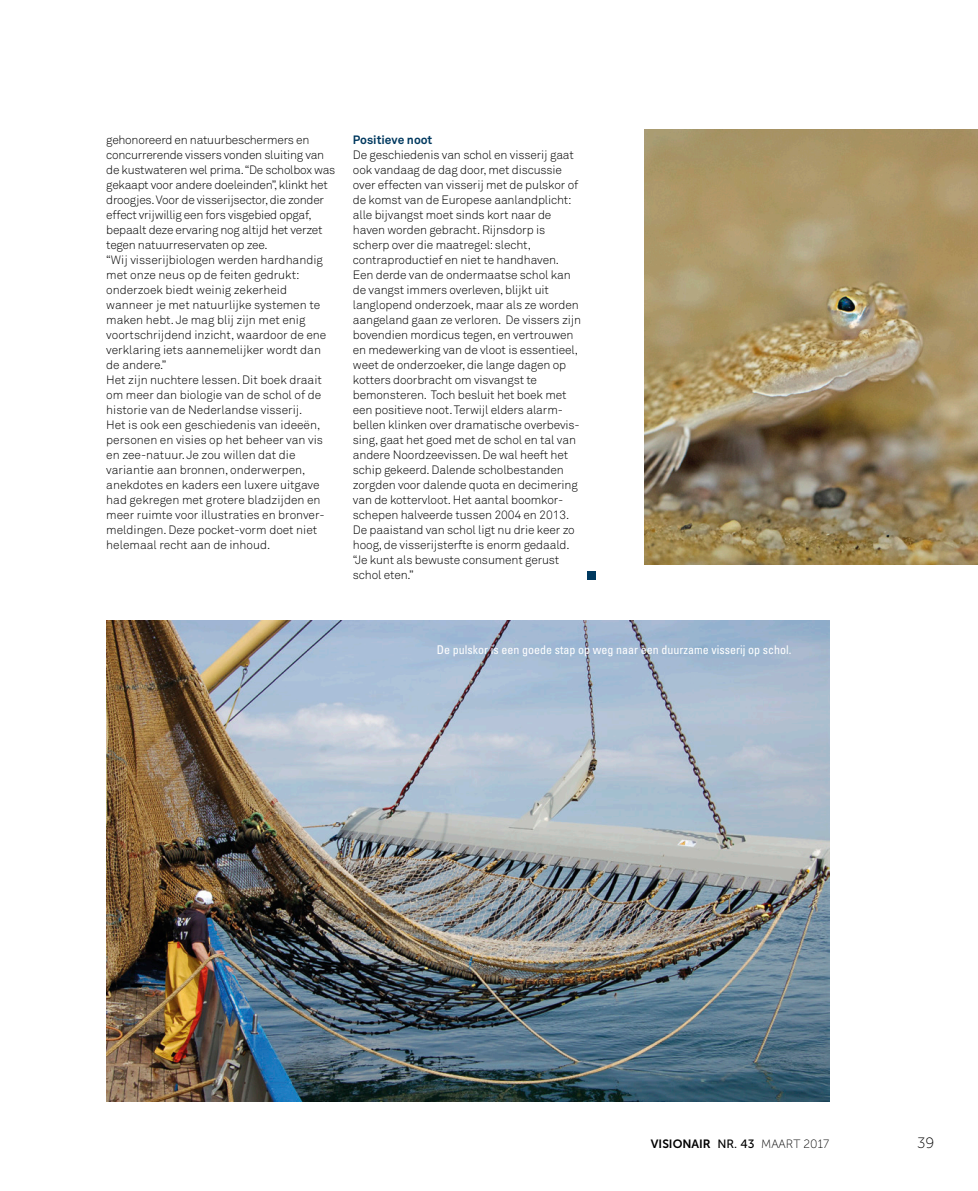
<style>
.page{position:relative;width:978px;height:1191px;background:#fff}
.page>*{position:absolute;margin:0;border:0;box-sizing:border-box;transform-origin:0 0}
.t1{font:15px "Museo Sans 100";color:#000}
.VIS___Plat_Akurat_8{font:300 12px/15px "Akkurat";letter-spacing:-.01em;color:#000}
.VIS___Plat_SkolarSan{font:condensed 12px "Univers";color:#fff}
.t2{font:12px "Museo Sans 700";color:#000}
.VIS___Tussenkopje_Ak{font:700 12px "Akkurat";color:#00395f}
.s1{font-family:"Museo Sans 500"}
.s2{font-family:"Museo Sans 100"}
</style>
<div class="page">
<img style="left:644px;top:129px;width:334px;height:435px">
<img style="left:106px;top:620px;width:723px;height:481px">
<div style="left:587px;top:571px;width:8px;height:8px;background:#00395f"></div>
<p class="VIS___Plat_Akurat_8" style="left:106px;top:133px;width:231px">gehonoreerd en natuurbeschermers en concurrerende vissers vonden sluiting van de kustwateren wel prima. “De scholbox was gekaapt voor andere doeleinden”, klinkt het droogjes. Voor de visserijsector, die zonder effect vrijwillig een fors visgebied opgaf, bepaalt deze ervaring nog altijd het verzet tegen natuurreservaten op zee.</p>
<p class="VIS___Plat_Akurat_8" style="left:106px;top:253px;width:222px">“Wij visserijbiologen werden hardhandig met onze neus op de feiten gedrukt: onderzoek biedt weinig zekerheid wanneer je met natuurlijke systemen te maken hebt. Je mag blij zijn met enig voortschrijdend inzicht, waardoor de ene verklaring iets aannemelijker wordt dan de andere.”</p>
<p class="VIS___Plat_Akurat_8" style="left:106px;top:373px;width:220px">Het zijn nuchtere lessen. Dit boek draait om meer dan biologie van de schol of de historie van de Nederlandse visserij.<br>Het is ook een geschiedenis van ideeën, personen en visies op het beheer van vis en zee-natuur. Je zou willen dat die variantie aan bronnen, onderwerpen, anekdotes en kaders een luxere uitgave had gekregen met grotere bladzijden en meer ruimte voor illustraties en bronver&shy;meldingen. Deze pocket-vorm doet niet helemaal recht aan de inhoud.</p>
<p class="VIS___Tussenkopje_Ak" style="left:353px;top:132px;width:81px">Positieve noot</p>
<p class="VIS___Plat_Akurat_8" style="left:353px;top:148px;width:230px">De geschiedenis van schol en visserij gaat ook vandaag de dag door, met discussie over effecten van visserij met de pulskor of de komst van de Europese aanlandplicht: alle bijvangst moet sinds kort naar de haven worden gebracht. Rijnsdorp is scherp over die maatregel: slecht, contraproductief en niet te handhaven.<br>Een derde van de ondermaatse schol kan de vangst immers overleven, blijkt uit langlopend onderzoek, maar als ze worden aangeland gaan ze verloren. De vissers zijn bovendien mordicus tegen, en vertrouwen en medewerking van de vloot is essentieel, weet de onderzoeker, die lange dagen op kotters doorbracht om visvangst te bemonsteren. Toch besluit het boek met een positieve noot. Terwijl elders alarm&shy;bellen klinken over dramatische overbevis&shy;sing, gaat het goed met de schol en tal van andere Noordzeevissen. De wal heeft het schip gekeerd. Dalende scholbestanden zorgden voor dalende quota en decimering van de kottervloot. Het aantal boomkor&shy;schepen halveerde tussen 2004 en 2013.<br>De paaistand van schol ligt nu drie keer zo hoog, de visserijsterfte is enorm gedaald. “Je kunt als bewuste consument gerust schol eten.”</p>
<p class="VIS___Plat_SkolarSan" style="left:437px;top:642px;width:356px">De pulskor is een goede stap op weg naar een duurzame visserij op schol.</p>
<p class="t2" style="left:651px;top:1137px;width:180px">VISIONAIR <span class="s1">NR. 43</span> <span class="s2">MAART 2017</span></p>
<p class="t1" style="left:917px;top:1135px;width:19px">39</p>
</div>
